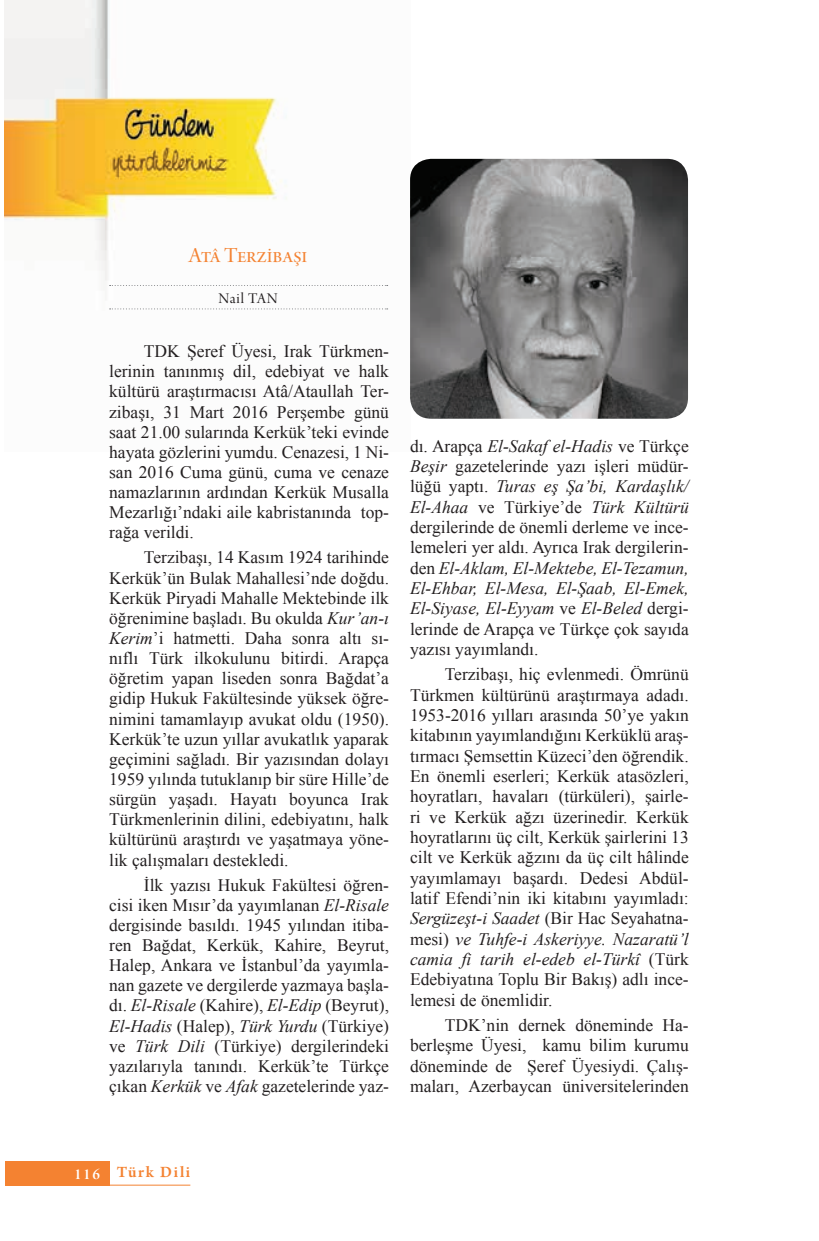
<style>
.page{position:relative;width:819px;height:1241px;background:#fff}
.page>*{position:absolute;margin:0;border:0;box-sizing:border-box;transform-origin:0 0}
.t1{font:22.75px "Arno Pro Display";color:#f48231}
.t2{font:17.5px/20.1px "Times New Roman";color:#231f20;text-align:justify}
.t3{font:600 16.62px "Arno Pro";letter-spacing:.1em;color:#f48231}
.t4{font:15.75px "Arno Pro Display";color:#231f20}
.s1{font-style:italic}
</style>
<div class="page">
<div style="left:5px;top:1160px;width:104px;height:25px;background:#f48231"></div>
<hr style="left:109px;top:1184px;width:81px;height:1px;background:#f48231">
<img style="left:5px;top:0;width:384px;height:310px">
<img style="left:410px;top:159px;width:278px;height:259px">
<svg style="left:110px;top:308px;width:277px;height:1px"></svg>
<svg style="left:110px;top:285px;width:277px;height:1px"></svg>
<h1 class="t1" style="left:189px;top:243px;width:120px">Atâ Terzibaşı</h1>
<p class="t4" style="left:219px;top:289px;width:61px">Nail TAN</p>
<p class="t2" style="left:109px;top:341px;width:281px;text-indent:35px">TDK Şeref Üyesi, Irak Türkmen&shy;lerinin tanınmış dil, edebiyat ve halk kültürü araştırmacısı Atâ/Ataullah Ter&shy;zibaşı, 31 Mart 2016 Perşembe günü saat 21.00 sularında Kerkük’teki evinde hayata gözlerini yumdu. Cenazesi, 1 Ni&shy;san 2016 Cuma günü, cuma ve cenaze namazlarının ardından Kerkük Musalla Mezarlığı’ndaki aile kabristanında top&shy;rağa verildi.</p>
<p class="t2" style="left:109px;top:547px;width:281px;text-indent:35px">Terzibaşı, 14 Kasım 1924 tarihinde Kerkük’ün Bulak Mahallesi’nde doğdu.<br>Kerkük Piryadi Mahalle Mektebinde ilk öğrenimine başladı. Bu okulda <span class="s1">Kur’an-ı Kerim</span>’i hatmetti. Daha sonra altı sı&shy;nıflı Türk ilkokulunu bitirdi. Arapça öğretim yapan liseden sonra Bağdat’a gidip Hukuk Fakültesinde yüksek öğre&shy;nimini tamamlayıp avukat oldu (1950).<br>Kerkük’te uzun yıllar avukatlık yaparak geçimini sağladı. Bir yazısından dolayı 1959 yılında tutuklanıp bir süre Hille’de sürgün yaşadı. Hayatı boyunca Irak Türkmenlerinin dilini, edebiyatını, halk kültürünü araştırdı ve yaşatmaya yöne&shy;lik çalışmaları destekledi.</p>
<p class="t2" style="left:109px;top:874px;width:281px;text-indent:35px">İlk yazısı Hukuk Fakültesi öğren&shy;cisi iken Mısır’da yayımlanan <span class="s1">El-Risale </span>dergisinde basıldı. 1945 yılından itiba&shy;ren Bağdat, Kerkük, Kahire, Beyrut, Halep, Ankara ve İstanbul’da yayımla&shy;nan gazete ve dergilerde yazmaya başla&shy;dı. <span class="s1">El-Risale</span> (Kahire), <span class="s1">El-Edip</span> (Beyrut), <span class="s1">El-Hadis</span> (Halep), <span class="s1">Türk Yurdu</span> (Türkiye) ve <span class="s1">Türk Dili</span> (Türkiye) dergilerindeki yazılarıyla tanındı. Kerkük’te Türkçe çıkan <span class="s1">Kerkük</span> ve <span class="s1">Afak</span> gazetelerinde yaz-</p>
<p class="t2" style="left:410px;top:435px;width:280px">dı. Arapça <span class="s1">El-Sakaf el-Hadis</span> ve Türkçe <span class="s1">Beşir</span> gazetelerinde yazı işleri müdür&shy;lüğü yaptı. <span class="s1">Turas eş Şa’bi, Kardaşlık/ El-Ahaa</span> ve Türkiye’de <span class="s1">Türk Kültürü </span>dergilerinde de önemli derleme ve ince&shy;lemeleri yer aldı. Ayrıca Irak dergilerin&shy;den <span class="s1">El-Aklam, El-Mektebe, El-Tezamun, El-Ehbar, El-Mesa, El-Şaab, El-Emek, El-Siyase, El-Eyyam</span> ve <span class="s1">El-Beled</span> dergi&shy;lerinde de Arapça ve Türkçe çok sayıda yazısı yayımlandı.</p>
<p class="t2" style="left:410px;top:664px;width:280px;text-indent:35px">Terzibaşı, hiç evlenmedi. Ömrünü Türkmen kültürünü araştırmaya adadı.<br>1953-2016 yılları arasında 50’ye yakın kitabının yayımlandığını Kerküklü araş&shy;tırmacı Şemsettin Küzeci’den öğrendik.<br>En önemli eserleri; Kerkük atasözleri, hoyratları, havaları (türküleri), şairle&shy;ri ve Kerkük ağzı üzerinedir. Kerkük hoyratlarını üç cilt, Kerkük şairlerini 13 cilt ve Kerkük ağzını da üç cilt hâlinde yayımlamayı başardı. Dedesi Abdül&shy;latif Efendi’nin iki kitabını yayımladı:<br><span class="s1">Sergüzeşt-i Saadet</span> (Bir Hac Seyahatna&shy;mesi) <span class="s1">ve Tuhfe-i Askeriyye. Nazaratü’l camia fi tarih el-edeb el-Türkî</span> (Türk Edebiyatına Toplu Bir Bakış) adlı ince&shy;lemesi de önemlidir.</p>
<p class="t2" style="left:410px;top:1014px;width:280px;text-indent:35px">TDK’nin dernek döneminde Ha&shy;berleşme Üyesi, kamu bilim kurumu döneminde de Şeref Üyesiydi. Çalış&shy;maları, Azerbaycan üniversitelerinden</p>
<p class="t3" style="left:74px;top:1162px;width:118px"><sub>116</sub> Türk Dili</p>
</div>
